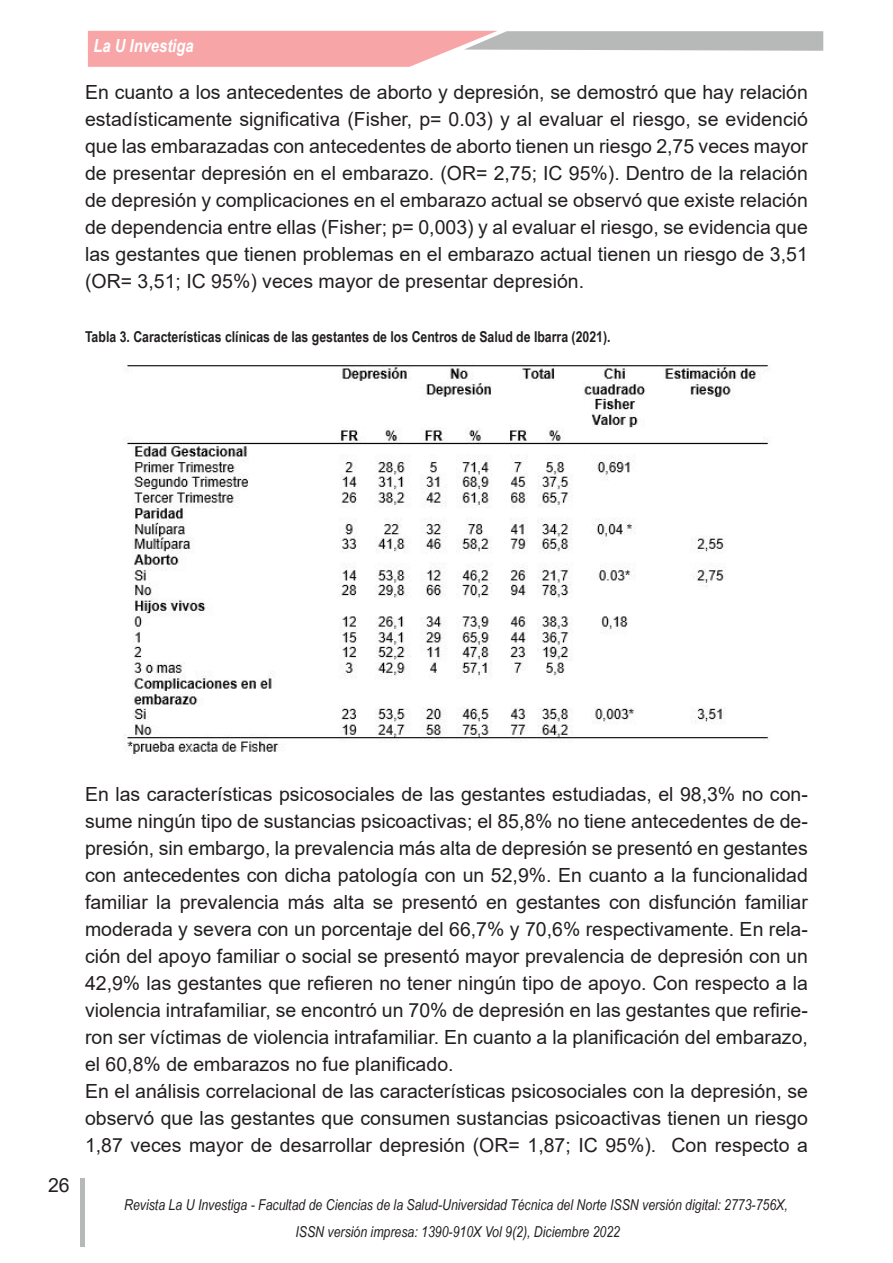
<style>
.page{position:relative;width:893px;height:1263px;background:#fff}
.page>*{position:absolute;margin:0;border:0;box-sizing:border-box;transform-origin:0 0}
.Cuerpo{font:19.5px/27px "Arial";color:#231f20;text-align:justify}
.t1{font:italic 700 18px "Arial Narrow";color:#fff}
.t2{font:italic 15px/27px "Arial Narrow";color:#231f20;text-align:center}
.Tablas_y_graficos{font:700 15px "Arial Narrow";color:#231f20}
</style>
<div class="page">
<svg style="left:88px;top:31px;width:735px;height:36px"></svg>
<div style="left:80px;top:1178px;width:5px;height:68px;background:#b7b8b8"></div>
<img style="left:123px;top:364px;width:648px;height:392px">
<p class="t1" style="left:94px;top:32px;width:102px">La U Investiga</p>
<p class="Cuerpo" style="left:85px;top:79px;width:724px">En cuanto a los antecedentes de aborto y depresión, se demostró que hay relación estadísticamente significativa (Fisher, p= 0.03) y al evaluar el riesgo, se evidenció que las embarazadas con antecedentes de aborto tienen un riesgo 2,75 veces mayor de presentar depresión en el embarazo. (OR= 2,75; IC 95%). Dentro de la relación de depresión y complicaciones en el embarazo actual se observó que existe relación de dependencia entre ellas (Fisher; p= 0,003) y al evaluar el riesgo, se evidencia que las gestantes que tienen problemas en el embarazo actual tienen un riesgo de 3,51 (OR= 3,51; IC 95%) veces mayor de presentar depresión.</p>
<p class="Tablas_y_graficos" style="left:85px;top:326px;width:527px">Tabla 3. Características clínicas de las gestantes de los Centros de Salud de Ibarra (2021).</p>
<p class="Cuerpo" style="left:48px;top:1172px;width:23px">26</p>
<p class="Cuerpo" style="left:85px;top:781px;width:724px">En las características psicosociales de las gestantes estudiadas, el 98,3% no con&shy;sume ningún tipo de sustancias psicoactivas; el 85,8% no tiene antecedentes de de&shy;presión, sin embargo, la prevalencia más alta de depresión se presentó en gestantes con antecedentes con dicha patología con un 52,9%. En cuanto a la funcionalidad familiar la prevalencia más alta se presentó en gestantes con disfunción familiar moderada y severa con un porcentaje del 66,7% y 70,6% respectivamente. En rela&shy;ción del apoyo familiar o social se presentó mayor prevalencia de depresión con un 42,9% las gestantes que refieren no tener ningún tipo de apoyo. Con respecto a la violencia intrafamiliar, se encontró un 70% de depresión en las gestantes que refirie&shy;ron ser víctimas de violencia intrafamiliar. En cuanto a la planificación del embarazo, el 60,8% de embarazos no fue planificado.</p>
<p class="Cuerpo" style="left:85px;top:1078px;width:724px">En el análisis correlacional de las características psicosociales con la depresión, se observó que las gestantes que consumen sustancias psicoactivas tienen un riesgo 1,87 veces mayor de desarrollar depresión (OR= 1,87; IC 95%). Con respecto a</p>
<p class="t2" style="left:124px;top:1191px;width:665px">Revista La U Investiga - Facultad de Ciencias de la Salud-Universidad Técnica del Norte ISSN versión digital: 2773-756X,<br>ISSN versión impresa: 1390-910X Vol 9(2), Diciembre 2022</p>
</div>
